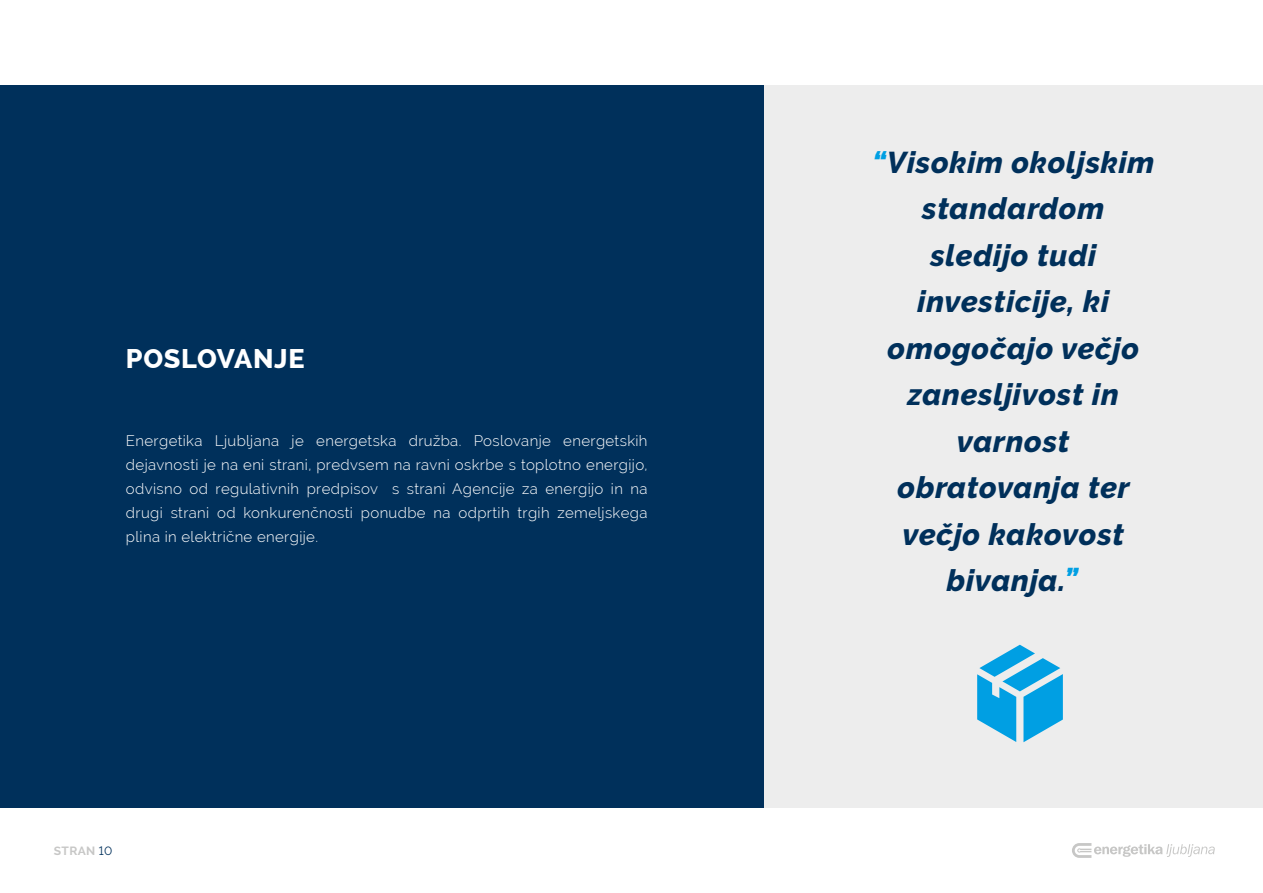
<style>
.page{position:relative;width:1263px;height:893px;background:#fff}
.page>*{position:absolute;margin:0;border:0;box-sizing:border-box;transform-origin:0 0}
.t1{font:italic 800 30px/46.5px "Raleway";letter-spacing:.025em;color:#00305b;text-align:center}
.t2{font:800 27px "Raleway";letter-spacing:.025em;color:#fff}
.t3{font:300 15px/24px "Raleway";letter-spacing:.025em;color:#fff;text-align:justify}
.t4{font:700 12px "Raleway";letter-spacing:.025em;color:#c7c7c6}
.s1{font-weight:400;color:#00305b}
.s2{color:#009fe3}
</style>
<div class="page">
<svg style="left:1072px;top:843px;width:143px;height:15px"></svg>
<div style="left:0;top:85px;width:764px;height:723px;background:#00305b"></div>
<div style="left:764px;top:85px;width:499px;height:723px;background:#ededed"></div>
<svg style="left:977px;top:645px;width:86px;height:97px"></svg>
<h2 class="t2" style="left:126px;top:343px;width:180px">POSLOVANJE</h2>
<p class="t3" style="left:126px;top:429px;width:523px">Energetika Ljubljana je energetska družba. Poslovanje energetskih dejavnosti je na eni strani, predvsem na ravni oskrbe s toplotno energijo, odvisno od regulativnih predpisov s strani Agencije za energijo in na drugi strani od konkurenčnosti ponudbe na odprtih trgih zemeljskega plina in električne energije.</p>
<p class="t4" style="left:54px;top:844px;width:60px">STRAN <span class="s1">10</span></p>
<h1 class="t1" style="left:872px;top:139px;width:284px"><span class="s2">“</span>Visokim okoljskim standardom sledijo tudi investicije, ki omogočajo večjo zanesljivost in varnost obratovanja ter večjo kakovost bivanja.<span class="s2">”</span></h1>
</div>
